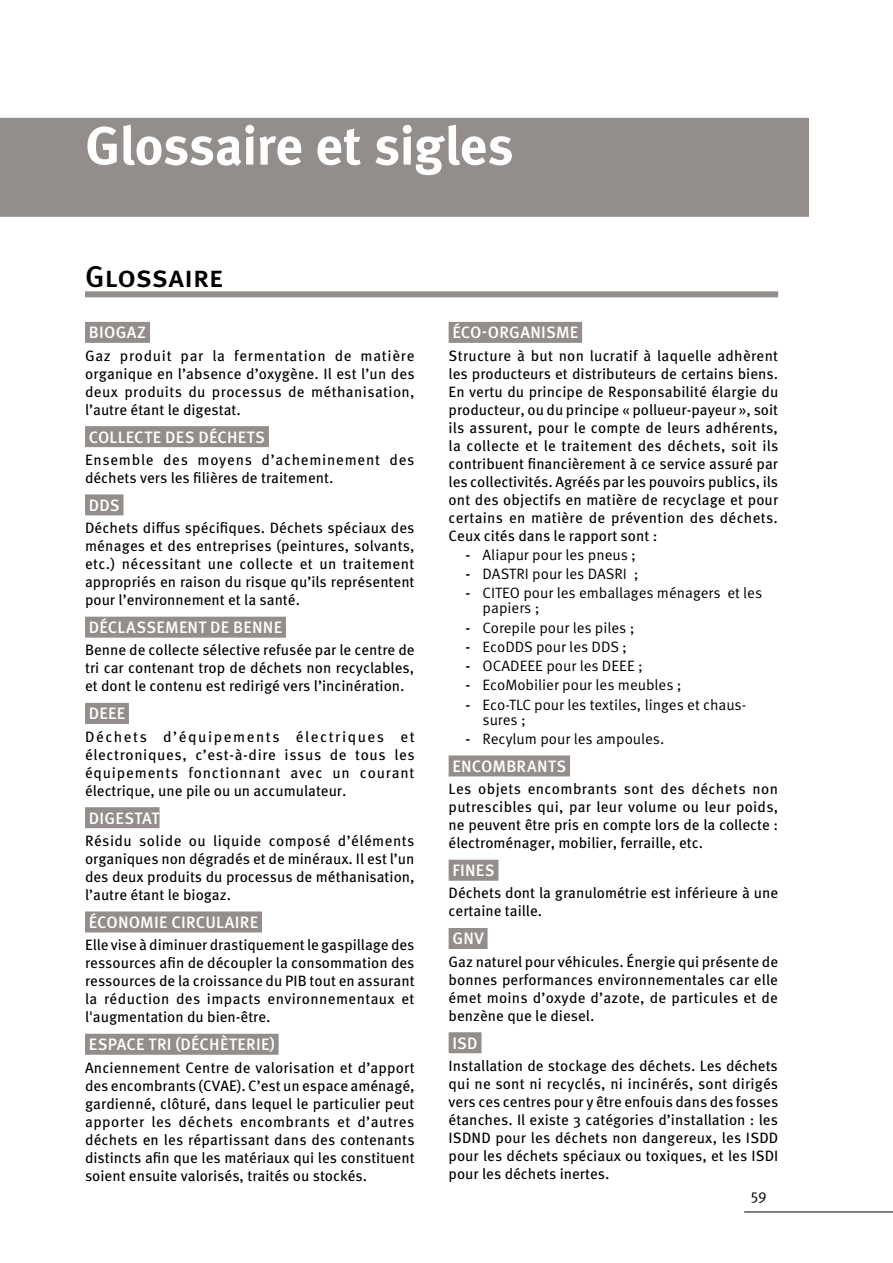
<style>
.page{position:relative;width:893px;height:1263px;background:#fff}
.page>*{position:absolute;margin:0;border:0;box-sizing:border-box;transform-origin:0 0}
.t1{font:700 54px "Meta OT";color:#fff}
.t2{font:500 30px "Meta OT";letter-spacing:-.005em;color:#000}
.t3{font:500 16.5px "Meta OT";letter-spacing:.015em;color:#fff}
.t4{font:15px/18px "Meta OT";color:#000;text-align:justify}
.t5{font:15px/15px "Meta OT Norm";color:#000}
.t6{font:15px/18px "Meta OT";letter-spacing:.05em;color:#000}
.s1{font-family:"Meta OT";font-weight:500}
</style>
<div class="page">
<hr style="left:744px;top:1211px;width:149px;height:1px;background:#000">
<div style="left:85px;top:322px;width:65px;height:21px;background:#938e8b"></div>
<div style="left:85px;top:426px;width:184px;height:21px;background:#938e8b"></div>
<div style="left:85px;top:494px;width:39px;height:21px;background:#938e8b"></div>
<div style="left:85px;top:617px;width:201px;height:21px;background:#938e8b"></div>
<div style="left:85px;top:703px;width:44px;height:21px;background:#938e8b"></div>
<div style="left:85px;top:807px;width:75px;height:21px;background:#938e8b"></div>
<div style="left:85px;top:911px;width:177px;height:21px;background:#938e8b"></div>
<div style="left:85px;top:1034px;width:194px;height:21px;background:#938e8b"></div>
<div style="left:449px;top:322px;width:133px;height:21px;background:#938e8b"></div>
<div style="left:449px;top:755px;width:121px;height:21px;background:#938e8b"></div>
<div style="left:449px;top:860px;width:49px;height:21px;background:#938e8b"></div>
<div style="left:449px;top:928px;width:39px;height:21px;background:#938e8b"></div>
<div style="left:449px;top:1032px;width:32px;height:21px;background:#938e8b"></div>
<div style="left:85px;top:291px;width:693px;height:6px;background:#938e8b"></div>
<div style="left:0;top:118px;width:809px;height:99px;background:#938e8b"></div>
<h1 class="t1" style="left:85px;top:112px;width:430px">Glossaire et sigles</h1>
<h2 class="t2" style="left:85px;top:258px;width:140px">GLOSSAIRE</h2>
<p class="t3" style="left:89px;top:322px;width:21px">BIOGA</p>
<p class="t3" style="left:137px;top:322px;width:10px">Z</p>
<p class="t4" style="left:85px;top:347px;width:331px">Gaz produit par la fermentation de matière organique en l’absence d’oxygène. Il est l’un des deux produits du processus de méthanisation, l’autre étant le digestat.</p>
<p class="t3" style="left:89px;top:427px;width:20px">COLLECTE</p>
<p class="t3" style="left:165px;top:427px;width:11px">DES</p>
<p class="t3" style="left:198px;top:427px;width:49px">DÉCHETS</p>
<p class="t6" style="left:85px;top:451px;width:331px">Ensemble des moyens d’acheminement des déchets vers les filières de traitement.</p>
<p class="t3" style="left:89px;top:495px;width:32px">DDS</p>
<p class="t4" style="left:85px;top:519px;width:331px">Déchets diffus spécifiques. Déchets spéciaux des ménages et des entreprises (peintures, solvants, etc.) nécessitant une collecte et un traitement appropriés en raison du risque qu’ils représentent pour l’environnement et la santé.</p>
<p class="t3" style="left:89px;top:617px;width:30px">DÉCLASSEMENT</p>
<p class="t3" style="left:210px;top:617px;width:44px">DE BENNE</p>
<p class="t4" style="left:85px;top:641px;width:331px">Benne de collecte sélective refusée par le centre de tri car contenant trop de déchets non recyclables, et dont le contenu est redirigé vers l’incinération.</p>
<p class="t3" style="left:89px;top:703px;width:38px">DEEE</p>
<p class="t4" style="left:85px;top:728px;width:331px">Déchets d’équipements électriques et électroniques, c’est-à-dire issus de tous les équipements fonctionnant avec un courant électrique, une pile ou un accumulateur.</p>
<p class="t3" style="left:89px;top:808px;width:72px">DIGESTAT</p>
<p class="t4" style="left:85px;top:832px;width:331px">Résidu solide ou liquide composé d’éléments organiques non dégradés et de minéraux. Il est l’un des deux produits du processus de méthanisation, l’autre étant le biogaz.</p>
<p class="t3" style="left:89px;top:912px;width:20px">ÉCONOMIE</p>
<p class="t3" style="left:171px;top:912px;width:10px">CIRCULAIRE</p>
<p class="t4" style="left:85px;top:936px;width:331px">Elle vise à diminuer drastiquement le gaspillage des ressources afin de découpler la consommation des ressources de la croissance du PIB tout en assurant la réduction des impacts environnementaux et l'augmentation du bien-être.</p>
<p class="t3" style="left:89px;top:1034px;width:20px">ESPACE</p>
<p class="t3" style="left:149px;top:1034px;width:90px">TRI (DÉCHÈTERIE</p>
<p class="t3" style="left:270px;top:1034px;width:7px">)</p>
<p class="t4" style="left:85px;top:1058px;width:331px">Anciennement Centre de valorisation et d’apport des encombrants (CVAE). C’est un espace aménagé, gardienné, clôturé, dans lequel le particulier peut apporter les déchets encombrants et d’autres déchets en les répartissant dans des contenants distincts afin que les matériaux qui les constituent soient ensuite valorisés, traités ou stockés.</p>
<p class="t3" style="left:452px;top:322px;width:47px">ÉCO-ORGANISME</p>
<p class="t4" style="left:449px;top:347px;width:331px">Structure à but non lucratif à laquelle adhèrent les producteurs et distributeurs de certains biens.<br>En vertu du principe de Responsabilité élargie du producteur, ou du principe « pollueur-payeur », soit ils assurent, pour le compte de leurs adhérents, la collecte et le traitement des déchets, soit ils contribuent financièrement à ce service assuré par les collectivités. Agréés par les pouvoirs publics, ils ont des objectifs en matière de recyclage et pour certains en matière de prévention des déchets.<br>Ceux cités dans le rapport sont :</p>
<p class="t5" style="left:466px;top:547px;width:172px"><span class="s1">-</span> Aliapur pour les pneus ;</p>
<p class="t5" style="left:466px;top:567px;width:174px"><span class="s1">-</span> DASTRI pour les DASRI ;</p>
<p class="t5" style="left:483px;top:586px;width:281px;text-indent:-17px"><span class="s1">-</span> CITEO pour les emballages ménagers et les papiers ;</p>
<p class="t5" style="left:466px;top:620px;width:170px"><span class="s1">-</span> Corepile pour les piles ;</p>
<p class="t5" style="left:466px;top:639px;width:163px"><span class="s1">-</span> EcoDDS pour les DDS ;</p>
<p class="t5" style="left:466px;top:659px;width:179px"><span class="s1">-</span> OCADEEE pour les DEEE ;</p>
<p class="t5" style="left:466px;top:678px;width:218px"><span class="s1">-</span> EcoMobilier pour les meubles ;</p>
<p class="t5" style="left:483px;top:697px;width:265px;text-indent:-17px"><span class="s1">-</span> Eco-TLC pour les textiles, linges et chaus&shy;sures ;</p>
<p class="t5" style="left:466px;top:731px;width:200px"><span class="s1">-</span> Recylum pour les ampoules.</p>
<p class="t3" style="left:452px;top:756px;width:21px">ENCOM</p>
<p class="t3" style="left:506px;top:756px;width:21px">BRANTS</p>
<p class="t4" style="left:449px;top:780px;width:331px">Les objets encombrants sont des déchets non putrescibles qui, par leur volume ou leur poids, ne peuvent être pris en compte lors de la collecte : électroménager, mobilier, ferraille, etc.</p>
<p class="t3" style="left:452px;top:860px;width:10px">FINES</p>
<p class="t4" style="left:449px;top:884px;width:331px">Déchets dont la granulométrie est inférieure à une certaine taille.</p>
<p class="t3" style="left:452px;top:928px;width:33px">GNV</p>
<p class="t4" style="left:449px;top:953px;width:331px">Gaz naturel pour véhicules. énergie qui présente de bonnes performances environnementales car elle émet moins d’oxyde d’azote, de particules et de benzène que le diesel.</p>
<p class="t3" style="left:452px;top:1033px;width:27px">ISD</p>
<p class="t4" style="left:449px;top:1057px;width:331px">Installation de stockage des déchets. Les déchets qui ne sont ni recyclés, ni incinérés, sont dirigés vers ces centres pour y être enfouis dans des fosses étanches. Il existe 3 catégories d’installation : les ISDND pour les déchets non dangereux, les ISDD pour les déchets spéciaux ou toxiques, et les ISDI pour les déchets inertes.</p>
<p class="t5" style="left:751px;top:1187px;width:17px">59</p>
</div>
